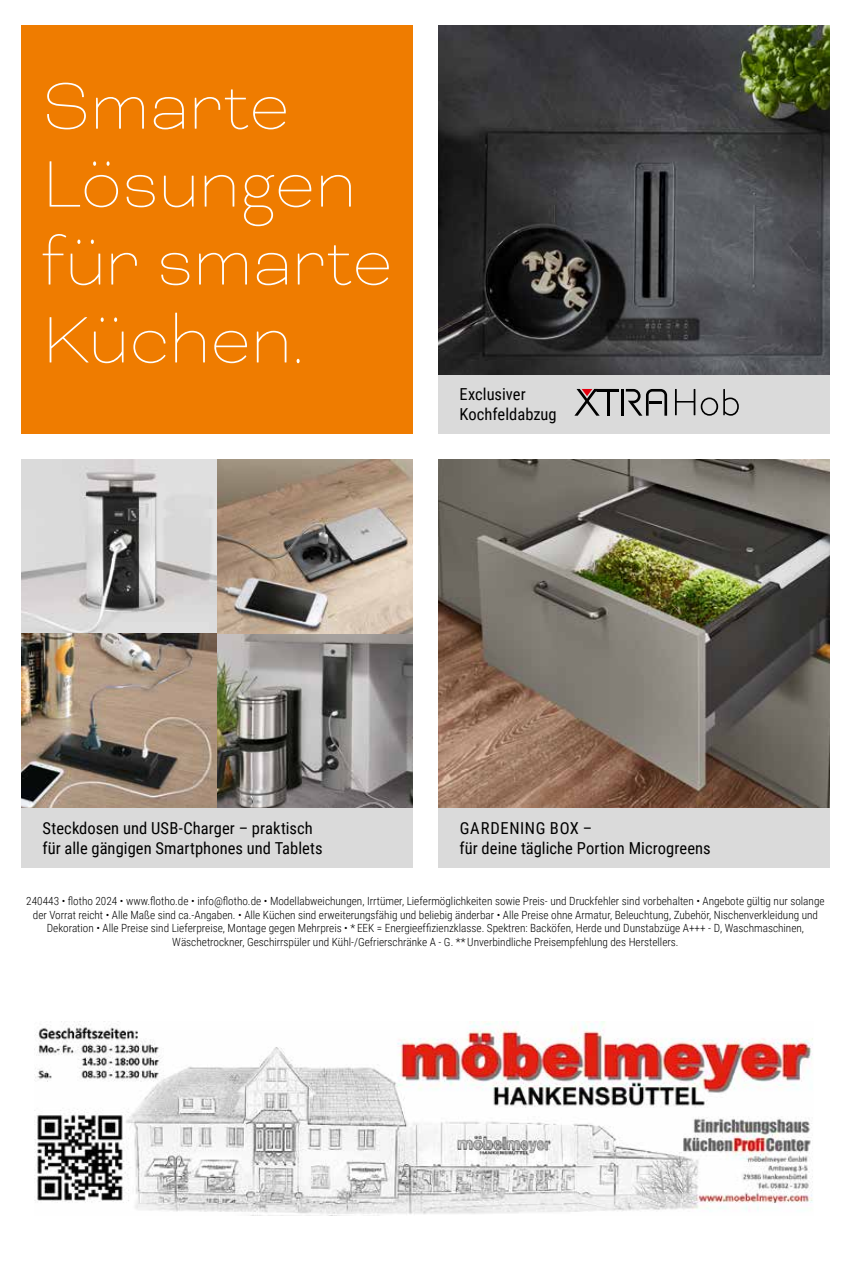
<style>
.page{position:relative;width:851px;height:1263px;background:#fff}
.page>*{position:absolute;margin:0;border:0;box-sizing:border-box;transform-origin:0 0}
.t1{font:100 75.45px/77.8px "Bicyclette";letter-spacing:-.005em;color:#fff}
.t2{font:16.5px/19.8px "Roboto Condensed";letter-spacing:.005em;color:#000}
.t3{font:300 11.25px/13.5px "Roboto Condensed";color:#000;text-align:center}
</style>
<div class="page">
<div style="left:438px;top:800px;width:391px;height:67px;background:#dadada"></div>
<div style="left:21px;top:800px;width:391px;height:67px;background:#dadada"></div>
<div style="left:438px;top:367px;width:391px;height:67px;background:#dadada"></div>
<div style="left:21px;top:26px;width:391px;height:408px;background:#ef7c00"></div>
<img style="left:438px;top:26px;width:391px;height:348px">
<img style="left:21px;top:459px;width:196px;height:175px">
<img style="left:21px;top:634px;width:196px;height:174px">
<svg style="left:217px;top:634px;width:195px;height:174px;background:#868380"></svg>
<svg style="left:217px;top:459px;width:195px;height:175px;background:#a79787"></svg>
<hr style="left:621px;top:389px;width:3px;height:27px;background:#000">
<svg style="left:625px;top:389px;width:42px;height:27px"></svg>
<svg style="left:574px;top:389px;width:44px;height:27px"></svg>
<svg style="left:675px;top:389px;width:63px;height:27px"></svg>
<img style="left:438px;top:459px;width:391px;height:349px">
<img style="left:34px;top:1021px;width:779px;height:194px">
<h1 class="t1" style="left:42px;top:66px;width:353px">Smarte<br>Lösungen für smarte<br>Küchen.</h1>
<h2 class="t2" style="left:459px;top:384px;width:99px">Exclusiver<br>Kochfeldabzug</h2>
<h2 class="t2" style="left:43px;top:817px;width:281px">Steckdosen und USB-Charger – praktisch für alle gängigen Smartphones und Tablets</h2>
<h2 class="t2" style="left:459px;top:817px;width:252px">GARDENING BOX –<br>für deine tägliche Portion Microgreens</h2>
<p class="t3" style="left:26px;top:894px;width:799px">240443 • flotho 2024 • www.flotho.de • info@flotho.de • Modellabweichungen, Irrtümer, Liefermöglichkeiten sowie Preis- und Druckfehler sind vorbehalten • Angebote gültig nur solange der Vorrat reicht • Alle Maße sind ca.-Angaben. • Alle Küchen sind erweiterungsfähig und beliebig änderbar • Alle Preise ohne Armatur, Beleuchtung, Zubehör, Nischenverkleidung und Dekoration • Alle Preise sind Lieferpreise, Montage gegen Mehrpreis • * EEK = Energieeffizienzklasse. Spektren: Backöfen, Herde und Dunstabzüge A+++ - D, Waschmaschinen, Wäschetrockner, Geschirrspüler und Kühl-/Gefrierschränke A - G. ** Unverbindliche Preisempfehlung des Herstellers.</p>
</div>
